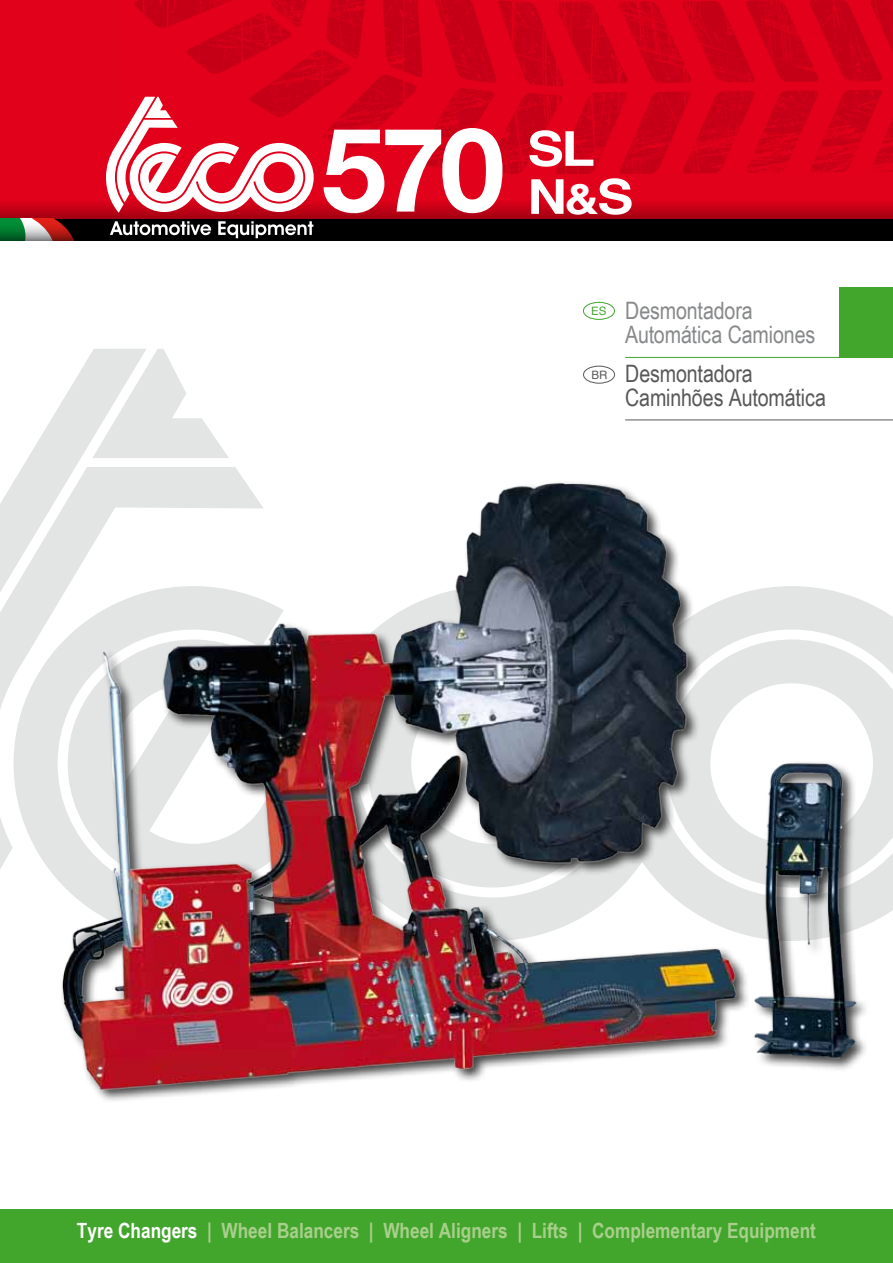
<style>
.page{position:relative;width:893px;height:1263px;background:#fff}
.page>*{position:absolute;margin:0;border:0;box-sizing:border-box;transform-origin:0 0}
.t1{font:700 117px "Helvetica Neue LT Std";color:#fff}
.t2{font:700 48px/48px "Helvetica";color:#fff;scale:1.15 1}
.t3{font:24px/24px "Arial Narrow";letter-spacing:-.005em;color:#58585a}
.t4{font:24px/24px "Arial Narrow";letter-spacing:-.005em;color:#87888a}
.t5{font:700 21px "Arial Narrow";color:#a9cf8d}
.t6{font:11.55px "Helvetica";color:#41a62b}
.t7{font:11.55px "Helvetica";color:#58585a}
.s1{font-size:42px}
.s2{color:#fff}
</style>
<div class="page">
<svg style="left:36px;top:349px;width:857px;height:96px"></svg>
<div style="left:0;top:0;width:893px;height:199px;background:#e2011a"></div>
<svg style="left:0;top:199px;width:893px;height:20px;background:#bf0015"></svg>
<div style="left:0;top:219px;width:893px;height:21px;background:#000"></div>
<img style="left:120px;top:0;width:773px;height:173px">
<svg style="left:106px;top:97px;width:208px;height:116px"></svg>
<svg style="left:0;top:219px;width:313px;height:21px"></svg>
<div style="left:0;top:1209px;width:893px;height:54px;background:#41a62b"></div>
<img style="left:0;top:445px;width:893px;height:656px">
<div style="left:840px;top:287px;width:53px;height:71px;background:#41a62b"></div>
<hr style="left:625px;top:419px;width:268px;height:1px;background:#58585a">
<hr style="left:625px;top:357px;width:268px;height:1px;background:#41a62b">
<div style="left:583px;top:302px;width:32px;height:18px;border:1px solid #41a62b;border-radius:50%"></div>
<div style="left:583px;top:366px;width:32px;height:17px;background:#fff;border-radius:50%"></div>
<div style="left:583px;top:366px;width:32px;height:18px;border:1px solid #58585a;border-radius:50%"></div>
<h1 class="t1" style="left:321px;top:97px;width:185px">570</h1>
<h2 class="t2" style="left:527px;top:126px;width:94px">SL<br>N<span class="s1">&amp;</span>S</h2>
<p class="t6" style="left:591px;top:302px;width:17px">ES</p>
<p class="t7" style="left:591px;top:366px;width:18px">BR</p>
<p class="t4" style="left:625px;top:298px;width:192px">Desmontadora<br>Automática Camiones</p>
<p class="t3" style="left:625px;top:361px;width:202px">Desmontadora<br>Caminhões Automática</p>
<p class="t5" style="left:77px;top:1214px;width:740px"><span class="s2">Tyre Changers</span> | Wheel Balancers | Wheel Aligners | Lifts | Complementary Equipment</p>
</div>
